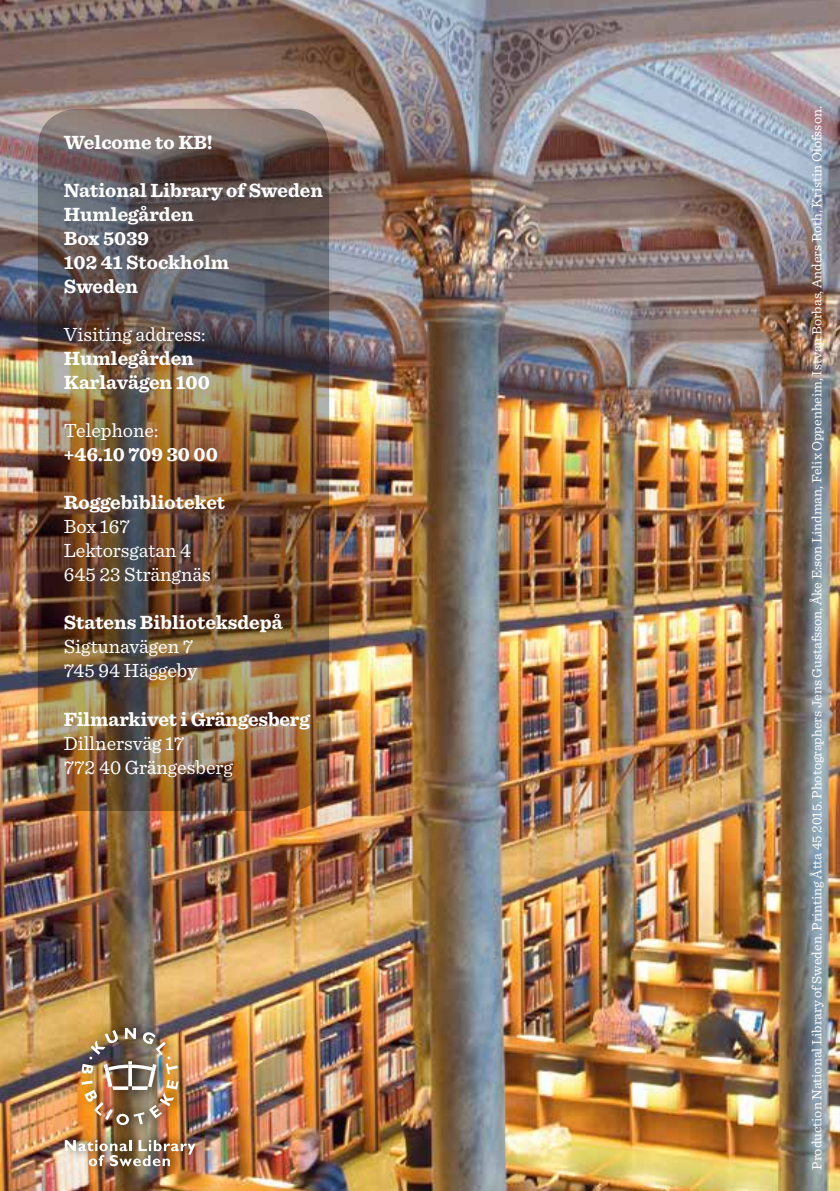
<style>
.page{position:relative;width:840px;height:1191px;background:#fff}
.page>*{position:absolute;margin:0;border:0;box-sizing:border-box;transform-origin:0 0}
.t1{font:700 20px/24px "Sentinel";color:#fff}
.t2{font:20px/24px "Sentinel";color:#fff}
.t3{font:14px "Sentinel";color:#fff}
</style>
<div class="page">
<img style="left:0;top:0;width:839px;height:1191px">
<img style="left:38px;top:109px;width:291px;height:702px;border-radius:40px">
<hr style="left:836px;top:1025px;width:3px;height:159px;background:#000;opacity:.5">
<hr style="left:839px;top:1028px;width:1px;height:137px;background:#faa61a">
<div style="left:60px;top:1017px;width:150px;height:158px;background:#000;opacity:.75"></div>
<img style="left:65px;top:1140px;width:130px;height:26px">
<img style="left:81px;top:1028px;width:97px;height:97px">
<p class="t1" style="left:64px;top:130px;width:151px">Welcome to KB!</p>
<p class="t1" style="left:64px;top:178px;width:260px">National Library of Sweden<br>Humlegården<br>Box 5039<br>102 41 Stockholm<br>Sweden</p>
<p class="t2" style="left:64px;top:321px;width:143px">Visiting address:</p>
<p class="t1" style="left:64px;top:346px;width:147px">Humlegården<br>Karlavägen 100</p>
<p class="t2" style="left:64px;top:417px;width:96px">Telephone:</p>
<p class="t1" style="left:64px;top:442px;width:155px">+46.10 709 30 00</p>
<p class="t1" style="left:64px;top:490px;width:163px">Roggebiblioteket</p>
<p class="t2" style="left:64px;top:513px;width:148px">Box 167<br>Lektorsgatan 4<br>645 23 Strängnäs</p>
<p class="t1" style="left:64px;top:610px;width:220px">Statens Biblioteksdepå</p>
<p class="t2" style="left:64px;top:633px;width:135px">Sigtunavägen 7<br>745 94 Häggeby</p>
<p class="t1" style="left:64px;top:706px;width:247px">Filmarkivet i Grängesberg</p>
<p class="t2" style="left:64px;top:729px;width:170px">Dillnersväg 17<br>772 40 Grängesberg</p>
<p class="t3" style="left:805px;top:1169px;width:1064px;rotate:-90deg">Production National Library of Sweden. Printing Åtta 45 2015. Photographers Jens Gustafsson, Åke E:son Lindman, Felix Oppenheim, Istvan Borbas, Anders Roth, Kristin Olofsson.</p>
</div>
